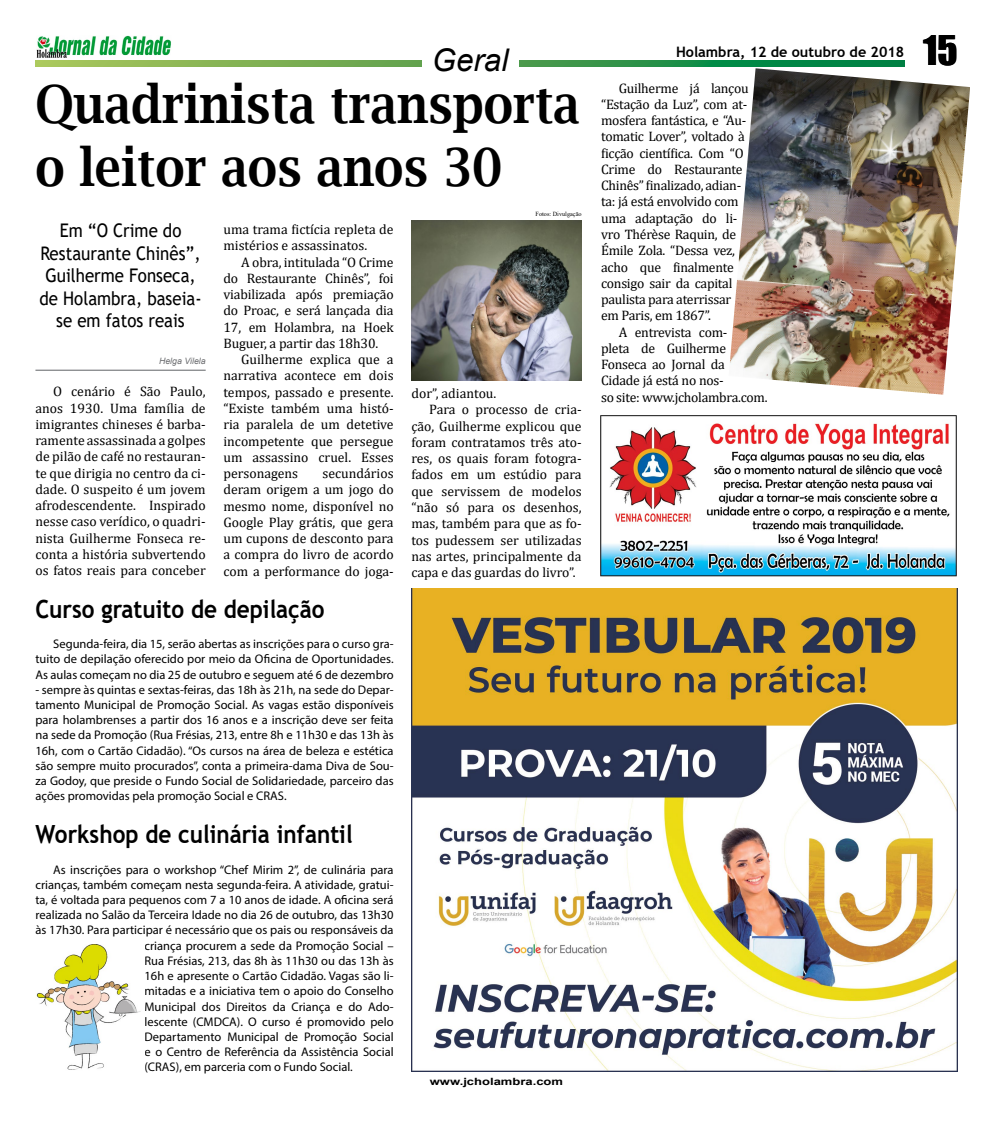
<style>
.page{position:relative;width:993px;height:1124px;background:#fff}
.page>*{position:absolute;margin:0;border:0;box-sizing:border-box;transform-origin:0 0}
.t1{font:600 52.62px/63.1px "Lucida Bright";color:#000;scale:.9 1}
.t2{font:37.5px "Impact";color:#000}
.t3{font:italic 31.25px "Arial";color:#000}
.t4{font:700 25px "Trebuchet MS";color:#000;scale:.9 1}
.t5{font:18.75px/22.5px "Trebuchet MS";color:#000;text-align:center;scale:.9 1}
.t6{font:700 14.38px "Trebuchet MS";color:#000}
.t7{font:13.75px/16.2px "Cambria";letter-spacing:-.01em;color:#000;text-align:justify}
.t8{font:12.5px/15.2px "Myriad Pro";color:#000;text-align:justify}
.t9{font:700 10px "Arial";color:#000;scale:1.3 1}
.t10{font:italic 8.75px "Arial";color:#6d6e71}
.t11{font:6.25px "Times New Roman";color:#000}
</style>
<div class="page">
<img style="left:36px;top:35px;width:135px;height:23px">
<svg style="left:35px;top:60px;width:869px;height:7px;background:#4fa04e"></svg>
<div style="left:422px;top:42px;width:96px;height:35px;background:#fff"></div>
<img style="left:411px;top:588px;width:546px;height:483px">
<hr style="left:35px;top:369px;width:171px;height:2px;background:#808285">
<img style="left:730px;top:68px;width:239px;height:326px">
<img style="left:411px;top:220px;width:170px;height:160px">
<img style="left:600px;top:415px;width:356px;height:161px">
<img style="left:36px;top:944px;width:105px;height:126px">
<h3 class="t3" style="left:431px;top:40px;width:78px">Geral</h3>
<h1 class="t1" style="left:35px;top:72px;width:606px">Quadrinista transporta o leitor aos anos 30</h1>
<h3 class="t5" style="left:40px;top:219px;width:181px">Em “O Crime do<br>Restaurante Chinês”,<br>Guilherme Fonseca, de Holambra, baseia&shy;se em fatos reais</h3>
<p class="t11" style="left:535px;top:209px;width:48px">Fotos: Divulgação</p>
<p class="t7" style="left:223px;top:221px;width:172px">uma trama fictícia repleta de mistérios e assassinatos.</p>
<p class="t7" style="left:223px;top:254px;width:172px;text-indent:18px">A obra, intitulada “O Crime do Restaurante Chinês”, foi viabilizada após premiação do Proac, e será lançada dia 17, em Holambra, na Hoek Buguer, a partir das 18h30.</p>
<p class="t7" style="left:223px;top:351px;width:172px;text-indent:18px">Guilherme explica que a narrativa acontece em dois tempos, passado e presente. “Existe também uma histó&shy;ria paralela de um detetive incompetente que persegue um assassino cruel. Esses personagens</p>
<p class="t10" style="left:159px;top:355px;width:48px">Helga Vilela</p>
<p class="t7" style="left:35px;top:383px;width:172px;text-indent:18px">O cenário é São Paulo, anos 1930. Uma família de imigrantes chineses é barba&shy;ramente assassinada a golpes de pilão de café no restauran&shy;te que dirigia no centro da ci&shy;dade. O suspeito é um jovem afrodescendente. Inspirado nesse caso verídico, o quadri&shy;nista Guilherme Fonseca re&shy;conta a história subvertendo os fatos reais para conceber</p>
<p class="t7" style="left:411px;top:385px;width:86px">dor”, adiantou.</p>
<p class="t7" style="left:429px;top:401px;width:154px">Para o processo de cria-</p>
<p class="t7" style="left:411px;top:418px;width:172px">ção, Guilherme explicou que</p>
<p class="t7" style="left:411px;top:434px;width:172px">foram contratamos três ato-</p>
<p class="t7" style="left:411px;top:450px;width:172px">res, os quais foram fotogra-</p>
<p class="t7" style="left:411px;top:466px;width:172px">fados em um estúdio para</p>
<p class="t7" style="left:411px;top:483px;width:172px">que servissem de modelos</p>
<p class="t7" style="left:411px;top:499px;width:172px">“não só para os desenhos,</p>
<p class="t7" style="left:411px;top:515px;width:172px">mas, também para que as fo-</p>
<p class="t7" style="left:411px;top:531px;width:172px">tos pudessem ser utilizadas</p>
<p class="t7" style="left:411px;top:548px;width:172px">nas artes, principalmente da</p>
<p class="t7" style="left:411px;top:564px;width:166px">capa e das guardas do livro”.</p>
<p class="t7" style="left:223px;top:465px;width:172px;text-indent:99px">secundários deram origem a um jogo do mesmo nome, disponível no Google Play grátis, que gera um cupons de desconto para a compra do livro de acordo com a performance do joga-</p>
<h3 class="t4" style="left:35px;top:593px;width:322px">Curso gratuito de depilação</h3>
<p class="t8" style="left:35px;top:636px;width:359px;text-indent:18px">Segunda-feira, dia 15, serão abertas as inscrições para o curso gra&shy;tuito de depilação oferecido por meio da Oficina de Oportunidades.<br>As aulas começam no dia 25 de outubro e seguem até 6 de dezembro</p>
<p class="t8" style="left:35px;top:681px;width:359px">- sempre às quintas e sextas-feiras, das 18h às 21h, na sede do Depar&shy;tamento Municipal de Promoção Social. As vagas estão disponíveis para holambrenses a partir dos 16 anos e a inscrição deve ser feita na sede da Promoção (Rua Frésias, 213, entre 8h e 11h30 e das 13h às 16h, com o Cartão Cidadão). “Os cursos na área de beleza e estética são sempre muito procurados”, conta a primeira-dama Diva de Sou&shy;za Godoy, que preside o Fundo Social de Solidariedade, parceiro das ações promovidas pela promoção Social e CRAS.</p>
<h3 class="t4" style="left:35px;top:818px;width:354px">Workshop de culinária infantil</h3>
<p class="t8" style="left:53px;top:861px;width:342px">As inscrições para o workshop “Chef Mirim 2”, de culinária para</p>
<p class="t8" style="left:35px;top:876px;width:359px">crianças, também começam nesta segunda-feira. A atividade, gratui-</p>
<p class="t8" style="left:35px;top:891px;width:359px">ta, é voltada para pequenos com 7 a 10 anos de idade. A oficina será</p>
<p class="t8" style="left:35px;top:907px;width:359px">realizada no Salão da Terceira Idade no dia 26 de outubro, das 13h30</p>
<p class="t8" style="left:35px;top:922px;width:359px">às 17h30. Para participar é necessário que os pais ou responsáveis da</p>
<p class="t8" style="left:144px;top:937px;width:250px">criança procurem a sede da Promoção Social –</p>
<p class="t8" style="left:144px;top:952px;width:250px">Rua Frésias, 213, das 8h às 11h30 ou das 13h às</p>
<p class="t8" style="left:144px;top:967px;width:250px">16h e apresente o Cartão Cidadão. Vagas são li-</p>
<p class="t8" style="left:144px;top:983px;width:250px">mitadas e a iniciativa tem o apoio do Conselho</p>
<p class="t8" style="left:144px;top:998px;width:250px">Municipal dos Direitos da Criança e do Ado-</p>
<p class="t8" style="left:144px;top:1013px;width:250px">lescente (CMDCA). O curso é promovido pelo</p>
<p class="t8" style="left:144px;top:1028px;width:250px">Departamento Municipal de Promoção Social</p>
<p class="t8" style="left:144px;top:1043px;width:250px">e o Centro de Referência da Assistência Social</p>
<p class="t8" style="left:144px;top:1059px;width:210px">(CRAS), em parceria com o Fundo Social.</p>
<p class="t9" style="left:429px;top:1074px;width:104px">www.jcholambra.com</p>
<p class="t6" style="left:675px;top:43px;width:230px">Holambra, 12 de outubro de 2018</p>
<h2 class="t2" style="left:922px;top:21px;width:36px">15</h2>
<p class="t7" style="left:618px;top:80px;width:131px">Guilherme já lançou</p>
<p class="t7" style="left:601px;top:96px;width:148px">“Estação da Luz”, com at-</p>
<p class="t7" style="left:601px;top:112px;width:146px">mosfera fantástica, e “Au-</p>
<p class="t7" style="left:601px;top:128px;width:145px">tomatic Lover”, voltado à</p>
<p class="t7" style="left:601px;top:145px;width:144px">ficção científica. Com “O</p>
<p class="t7" style="left:601px;top:161px;width:143px">Crime do Restaurante</p>
<p class="t7" style="left:601px;top:177px;width:142px">Chinês” finalizado, adian-</p>
<p class="t7" style="left:601px;top:193px;width:139px">ta: já está envolvido com</p>
<p class="t7" style="left:601px;top:210px;width:138px">uma adaptação do li-</p>
<p class="t7" style="left:601px;top:226px;width:137px">vro Thérèse Raquin, de</p>
<p class="t7" style="left:601px;top:242px;width:135px">Émile Zola. “Dessa vez,</p>
<p class="t7" style="left:601px;top:258px;width:134px">acho que finalmente</p>
<p class="t7" style="left:601px;top:275px;width:133px">consigo sair da capital</p>
<p class="t7" style="left:601px;top:291px;width:131px">paulista para aterrissar</p>
<p class="t7" style="left:601px;top:307px;width:111px">em Paris, em 1867”.</p>
<p class="t7" style="left:618px;top:323px;width:110px">A entrevista com-</p>
<p class="t7" style="left:601px;top:340px;width:126px">pleta de Guilherme</p>
<p class="t7" style="left:601px;top:356px;width:125px">Fonseca ao Jornal da</p>
<p class="t7" style="left:601px;top:372px;width:124px">Cidade já está no nos-</p>
<p class="t7" style="left:601px;top:388px;width:168px">so site: www.jcholambra.com.</p>
</div>
